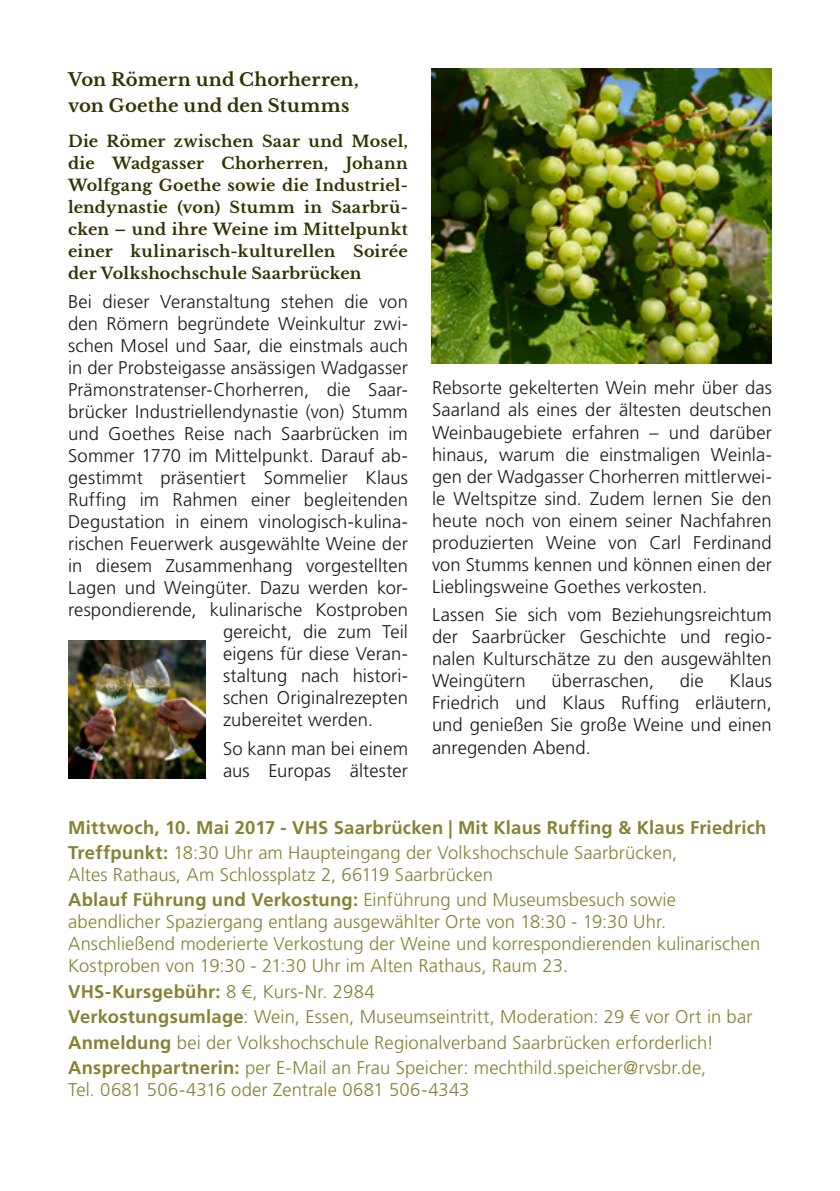
<style>
.page{position:relative;width:840px;height:1191px;background:#fff}
.page>*{position:absolute;margin:0;border:0;box-sizing:border-box;transform-origin:0 0}
.t1{font:300 18.4px/22px "Frutiger LT Std";letter-spacing:.005em;color:#1a1a18;text-align:justify}
.t2{font:300 18.4px/25.4px "Frutiger LT Std";letter-spacing:.005em;color:#868133}
.t3{font:700 18.4px/25.4px "Frutiger LT Std";letter-spacing:.015em;color:#868133}
.t4{font:700 18px/26px "Libre Baskerville";color:#330}
.t5{font:700 16px/22px "Libre Baskerville";letter-spacing:.015em;color:#330;text-align:justify}
.s1{font-weight:300}
.s2{font-weight:700}
</style>
<div class="page">
<img style="left:431px;top:68px;width:340px;height:295px">
<img style="left:68px;top:641px;width:138px;height:137px">
<p class="t4" style="left:68px;top:66px;width:292px">Von Römern und Chorherren, von Goethe und den Stumms</p>
<p class="t5" style="left:68px;top:130px;width:341px">Die Römer zwischen Saar und Mosel, die Wadgasser Chorherren, Johann Wolfgang Goethe sowie die Industriel&shy;lendynastie (von) Stumm in Saarbrü&shy;cken – und ihre Weine im Mittelpunkt einer kulinarisch-kulturellen Soirée der Volkshochschule Saarbrücken</p>
<p class="t1" style="left:68px;top:291px;width:341px">Bei dieser Veranstaltung stehen die von</p>
<p class="t1" style="left:68px;top:313px;width:341px">den Römern begründete Weinkultur zwi-</p>
<p class="t1" style="left:68px;top:335px;width:341px">schen Mosel und Saar, die einstmals auch</p>
<p class="t1" style="left:68px;top:357px;width:341px">in der Probsteigasse ansässigen Wadgasser</p>
<p class="t1" style="left:68px;top:379px;width:341px">Prämonstratenser-Chorherren, die Saar-</p>
<p class="t1" style="left:68px;top:401px;width:341px">brücker Industriellendynastie (von) Stumm</p>
<p class="t1" style="left:68px;top:423px;width:341px">und Goethes Reise nach Saarbrücken im</p>
<p class="t1" style="left:68px;top:445px;width:341px">Sommer 1770 im Mittelpunkt. Darauf ab-</p>
<p class="t1" style="left:68px;top:467px;width:341px">gestimmt präsentiert Sommelier Klaus</p>
<p class="t1" style="left:68px;top:489px;width:341px">Ruffing im Rahmen einer begleitenden</p>
<p class="t1" style="left:68px;top:511px;width:341px">Degustation in einem vinologisch-kulina-</p>
<p class="t1" style="left:68px;top:533px;width:341px">rischen Feuerwerk ausgewählte Weine der</p>
<p class="t1" style="left:68px;top:555px;width:341px">in diesem Zusammenhang vorgestellten</p>
<p class="t1" style="left:68px;top:577px;width:341px">Lagen und Weingüter. Dazu werden kor-</p>
<p class="t1" style="left:68px;top:599px;width:341px">respondierende, kulinarische Kostproben</p>
<p class="t1" style="left:223px;top:621px;width:186px">gereicht, die zum Teil</p>
<p class="t1" style="left:223px;top:643px;width:186px">eigens für diese Veran-</p>
<p class="t1" style="left:223px;top:665px;width:186px">staltung nach histori-</p>
<p class="t1" style="left:223px;top:687px;width:186px">schen Originalrezepten</p>
<p class="t1" style="left:223px;top:709px;width:151px">zubereitet werden.</p>
<p class="t1" style="left:223px;top:738px;width:186px">So kann man bei einem aus Europas ältester</p>
<p class="t1" style="left:432px;top:377px;width:341px">Rebsorte gekelterten Wein mehr über das Saarland als eines der ältesten deutschen Weinbaugebiete erfahren – und darüber hinaus, warum die einstmaligen Weinla&shy;gen der Wadgasser Chorherren mittlerwei&shy;le Weltspitze sind. Zudem lernen Sie den heute noch von einem seiner Nachfahren produzierten Weine von Carl Ferdinand von Stumms kennen und können einen der Lieblingsweine Goethes verkosten.</p>
<p class="t1" style="left:432px;top:604px;width:341px">Lassen Sie sich vom Beziehungsreichtum der Saarbrücker Geschichte und regio&shy;nalen Kulturschätze zu den ausgewählten Weingütern</p>
<p class="t1" style="left:432px;top:670px;width:341px;text-indent:297px">Klaus Friedrich und Klaus Ruffing erläutern, und genießen Sie große Weine und einen anregenden Abend.</p>
<p class="t1" style="left:551px;top:670px;width:104px">überraschen,</p>
<p class="t1" style="left:679px;top:670px;width:25px">die</p>
<p class="t3" style="left:68px;top:814px;width:699px">Mittwoch, 10. Mai 2017 - VHS Saarbrücken | Mit Klaus Ruffing &amp; Klaus Friedrich<br>Treffpunkt: <span class="s1">18:30 Uhr am Haupteingang der Volkshochschule Saarbrücken,</span></p>
<p class="t2" style="left:68px;top:862px;width:609px">Altes Rathaus, Am Schlossplatz 2, 66119 Saarbrücken<br><span class="s2">Ablauf Führung und Verkostung:</span> Einführung und Museumsbesuch sowie</p>
<p class="t2" style="left:68px;top:911px;width:693px;line-height:22px">abendlicher Spaziergang entlang ausgewählter Orte von 18:30 - 19:30 Uhr.<br>Anschließend moderierte Verkostung der Weine und korrespondierenden kulinarischen<br>Kostproben von 19:30 - 21:30 Uhr im Alten Rathaus, Raum 23.</p>
<p class="t2" style="left:68px;top:979px;width:685px"><span class="s2">VHS-Kursgebühr:</span> 8 €, Kurs-Nr. 2984<br><span class="s2">Verkostungsumlage</span>: Wein, Essen, Museumseintritt, Moderation: 29 € vor Ort in bar <span class="s2">Anmeldung</span> bei der Volkshochschule Regionalverband Saarbrücken erforderlich!<br><span class="s2">Ansprechpartnerin:</span> per E-Mail an Frau Speicher: mechthild.speicher@rvsbr.de,</p>
<p class="t2" style="left:68px;top:1077px;width:403px">Tel. 0681 506-4316 oder Zentrale 0681 506-4343</p>
</div>
